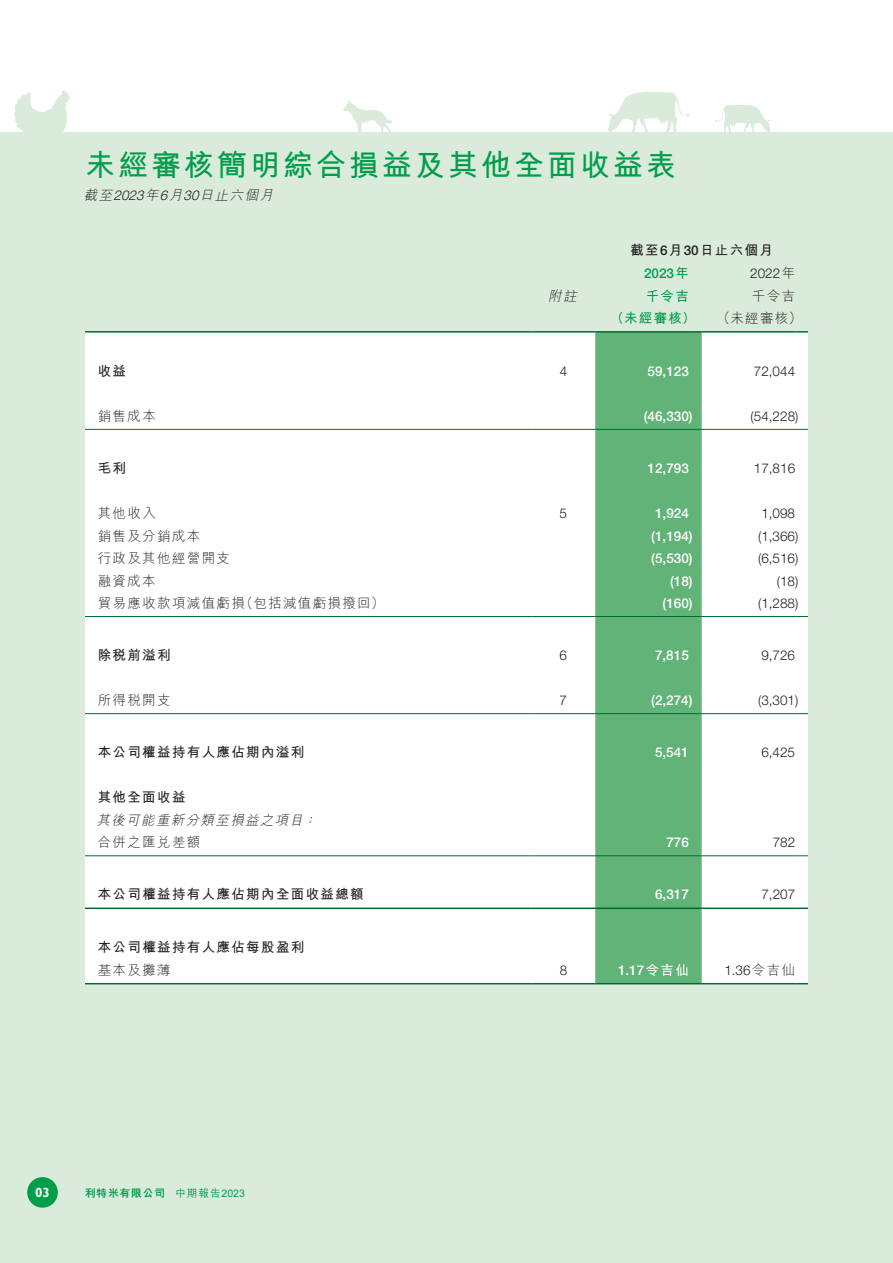
<style>
.page{position:relative;width:893px;height:1263px;background:#fff}
.page>*{position:absolute;margin:0;border:0;box-sizing:border-box;transform-origin:0 0}
.t1{font:700 30px "M Hei HK";letter-spacing:.1em;color:#009e4b}
.t2{font:300 13.5px "Helvetica Neue LT Std";color:#231f20}
.t3{font:500 13.5px "Helvetica Neue LT Std";color:#fff}
.t4{font:300 13.5px "M Hei HK";letter-spacing:.1em;color:#231f20}
.t5{font:700 13.5px "M Hei HK";letter-spacing:.1em;color:#231f20}
.t6{font:italic 300 13.5px "M Hei HK";color:#231f20}
.t7{font:700 13.5px "M Hei HK";letter-spacing:.1em;color:#009e4b}
.t8{font:500 13.5px "Helvetica Neue LT Std";color:#009e4b}
.t9{font:700 13.5px "Gill Sans Std";color:#fff}
.t10{font:500 10.5px "M Hei HK";letter-spacing:.1em;color:#009e4b}
.s1{font-family:"Helvetica Neue LT Std"}
.s2{font-family:"Helvetica Neue LT Std";font-weight:500}
.s3{font-family:"M Hei HK";font-weight:700}
.s4{font-family:"M Hei HK"}
.s5{font-weight:800}
</style>
<div class="page">
<div style="left:0;top:132px;width:893px;height:1131px;background:#daeadb"></div>
<svg style="left:14px;top:91px;width:57px;height:41px"></svg>
<svg style="left:608px;top:92px;width:82px;height:40px"></svg>
<svg style="left:715px;top:105px;width:56px;height:27px"></svg>
<svg style="left:343px;top:100px;width:49px;height:32px"></svg>
<div style="left:27px;top:1177px;width:31px;height:31px;background:#009e4b;border-radius:50%"></div>
<div style="left:85px;top:333px;width:723px;height:650px;background:#fff"></div>
<div style="left:595px;top:333px;width:107px;height:650px;background:#62b377"></div>
<hr style="left:85px;top:331px;width:446px;height:2px;background:#006b31">
<hr style="left:531px;top:331px;width:64px;height:2px;background:#006b31">
<hr style="left:595px;top:331px;width:94px;height:2px;background:#006b31">
<svg style="left:689px;top:331px;width:13px;height:2px"></svg>
<hr style="left:702px;top:331px;width:93px;height:2px;background:#006b31">
<svg style="left:795px;top:331px;width:13px;height:2px"></svg>
<hr style="left:85px;top:907px;width:446px;height:2px;background:#006b31">
<hr style="left:531px;top:907px;width:64px;height:2px;background:#006b31">
<hr style="left:595px;top:907px;width:94px;height:2px;background:#006b31">
<svg style="left:689px;top:907px;width:13px;height:2px"></svg>
<hr style="left:702px;top:907px;width:93px;height:2px;background:#006b31">
<svg style="left:795px;top:907px;width:13px;height:2px"></svg>
<hr style="left:85px;top:983px;width:446px;height:1px;background:#006b31">
<hr style="left:531px;top:983px;width:64px;height:1px;background:#006b31">
<hr style="left:595px;top:983px;width:94px;height:1px;background:#006b31">
<svg style="left:689px;top:983px;width:13px;height:1px"></svg>
<hr style="left:702px;top:983px;width:93px;height:1px;background:#006b31">
<svg style="left:795px;top:983px;width:13px;height:1px"></svg>
<hr style="left:85px;top:429px;width:446px;height:1px;background:#006b31">
<hr style="left:531px;top:429px;width:64px;height:1px;background:#006b31">
<hr style="left:595px;top:429px;width:94px;height:1px;background:#006b31">
<svg style="left:689px;top:429px;width:13px;height:1px"></svg>
<hr style="left:702px;top:429px;width:93px;height:1px;background:#006b31">
<svg style="left:795px;top:429px;width:13px;height:1px"></svg>
<hr style="left:85px;top:616px;width:446px;height:1px;background:#006b31">
<hr style="left:531px;top:616px;width:64px;height:1px;background:#006b31">
<hr style="left:595px;top:616px;width:94px;height:1px;background:#006b31">
<svg style="left:689px;top:616px;width:13px;height:1px"></svg>
<hr style="left:702px;top:616px;width:93px;height:1px;background:#006b31">
<svg style="left:795px;top:616px;width:13px;height:1px"></svg>
<hr style="left:85px;top:713px;width:446px;height:1px;background:#006b31">
<hr style="left:531px;top:713px;width:64px;height:1px;background:#006b31">
<hr style="left:595px;top:713px;width:94px;height:1px;background:#006b31">
<svg style="left:689px;top:713px;width:13px;height:1px"></svg>
<hr style="left:702px;top:713px;width:93px;height:1px;background:#006b31">
<svg style="left:795px;top:713px;width:13px;height:1px"></svg>
<hr style="left:85px;top:855px;width:446px;height:1px;background:#006b31">
<hr style="left:531px;top:855px;width:64px;height:1px;background:#006b31">
<hr style="left:595px;top:855px;width:94px;height:1px;background:#006b31">
<svg style="left:689px;top:855px;width:13px;height:1px"></svg>
<hr style="left:702px;top:855px;width:93px;height:1px;background:#006b31">
<svg style="left:795px;top:855px;width:13px;height:1px"></svg>
<h1 class="t1" style="left:85px;top:143px;width:593px">未經審核簡明綜合損益及其他全面收益表</h1>
<p class="t6" style="left:84px;top:188px;width:193px">截至<span class="s1">2023</span>年<span class="s1">6</span>月<span class="s1">30</span>日止六個月</p>
<p class="t5" style="left:630px;top:241px;width:144px">截至<span class="s2">6</span>月<span class="s2">30</span>日止六個月</p>
<p class="t8" style="left:644px;top:265px;width:46px">2023<span class="s3">年</span></p>
<p class="t2" style="left:750px;top:265px;width:46px">2022<span class="s4">年</span></p>
<p class="t6" style="left:548px;top:289px;width:33px">附註</p>
<p class="t7" style="left:646px;top:286px;width:45px">千令吉</p>
<p class="t4" style="left:752px;top:289px;width:45px">千令吉</p>
<p class="t7" style="left:611px;top:308px;width:87px">（未經審核）</p>
<p class="t4" style="left:717px;top:311px;width:87px">（未經審核）</p>
<p class="t5" style="left:98px;top:361px;width:30px">收益</p>
<p class="t2" style="left:560px;top:363px;width:9px">4</p>
<p class="t3" style="left:648px;top:363px;width:43px">59,123</p>
<p class="t2" style="left:754px;top:363px;width:43px">72,044</p>
<p class="t4" style="left:98px;top:409px;width:60px">銷售成本</p>
<p class="t3" style="left:644px;top:408px;width:50px">(46,330)</p>
<p class="t2" style="left:751px;top:408px;width:49px">(54,228)</p>
<p class="t5" style="left:98px;top:458px;width:30px">毛利</p>
<p class="t3" style="left:648px;top:460px;width:43px">12,793</p>
<p class="t2" style="left:754px;top:460px;width:43px">17,816</p>
<p class="t4" style="left:98px;top:506px;width:60px">其他收入</p>
<p class="t2" style="left:560px;top:505px;width:9px">5</p>
<p class="t3" style="left:655px;top:505px;width:35px">1,924</p>
<p class="t2" style="left:761px;top:505px;width:35px">1,098</p>
<p class="t4" style="left:98px;top:529px;width:104px">銷售及分銷成本</p>
<p class="t3" style="left:651px;top:528px;width:43px">(1,194)</p>
<p class="t2" style="left:758px;top:527px;width:42px">(1,366)</p>
<p class="t4" style="left:98px;top:551px;width:134px">行政及其他經營開支</p>
<p class="t3" style="left:651px;top:550px;width:43px">(5,530)</p>
<p class="t2" style="left:758px;top:550px;width:42px">(6,516)</p>
<p class="t4" style="left:98px;top:574px;width:60px">融資成本</p>
<p class="t3" style="left:670px;top:573px;width:24px">(18)</p>
<p class="t2" style="left:777px;top:572px;width:23px">(18)</p>
<p class="t4" style="left:98px;top:596px;width:288px">貿易應收款項減值虧損（包括減值虧損撥回）</p>
<p class="t3" style="left:663px;top:595px;width:32px">(160)</p>
<p class="t2" style="left:758px;top:595px;width:42px">(1,288)</p>
<p class="t5" style="left:98px;top:645px;width:74px">除稅前溢利</p>
<p class="t2" style="left:560px;top:647px;width:9px">6</p>
<p class="t3" style="left:655px;top:647px;width:35px">7,815</p>
<p class="t2" style="left:761px;top:647px;width:35px">9,726</p>
<p class="t4" style="left:98px;top:693px;width:74px">所得稅開支</p>
<p class="t2" style="left:560px;top:692px;width:9px">7</p>
<p class="t3" style="left:651px;top:692px;width:43px">(2,274)</p>
<p class="t2" style="left:758px;top:692px;width:42px">(3,301)</p>
<p class="t5" style="left:98px;top:742px;width:208px">本公司權益持有人應佔期內溢利</p>
<p class="t3" style="left:655px;top:744px;width:35px">5,541</p>
<p class="t2" style="left:761px;top:744px;width:35px">6,425</p>
<p class="t5" style="left:98px;top:787px;width:89px">其他全面收益</p>
<p class="t6" style="left:97px;top:813px;width:224px">其後可能重新分類至損益之項目：</p>
<p class="t4" style="left:98px;top:835px;width:104px">合併之匯兌差額</p>
<p class="t3" style="left:666px;top:834px;width:24px">776</p>
<p class="t2" style="left:773px;top:834px;width:24px">782</p>
<p class="t5" style="left:98px;top:885px;width:267px">本公司權益持有人應佔期內全面收益總額</p>
<p class="t3" style="left:655px;top:886px;width:35px">6,317</p>
<p class="t2" style="left:761px;top:886px;width:35px">7,207</p>
<p class="t5" style="left:98px;top:937px;width:208px">本公司權益持有人應佔每股盈利</p>
<p class="t4" style="left:98px;top:963px;width:74px">基本及攤薄</p>
<p class="t2" style="left:560px;top:962px;width:9px">8</p>
<p class="t3" style="left:618px;top:962px;width:72px">1.17<span class="s3">令吉仙</span></p>
<p class="t2" style="left:724px;top:962px;width:72px">1.36<span class="s4">令吉仙</span></p>
<p class="t9" style="left:35px;top:1184px;width:16px">03</p>
<p class="t10" style="left:85px;top:1186px;width:161px"><span class="s5">利特米有限公司</span> 中期報告2023</p>
</div>
